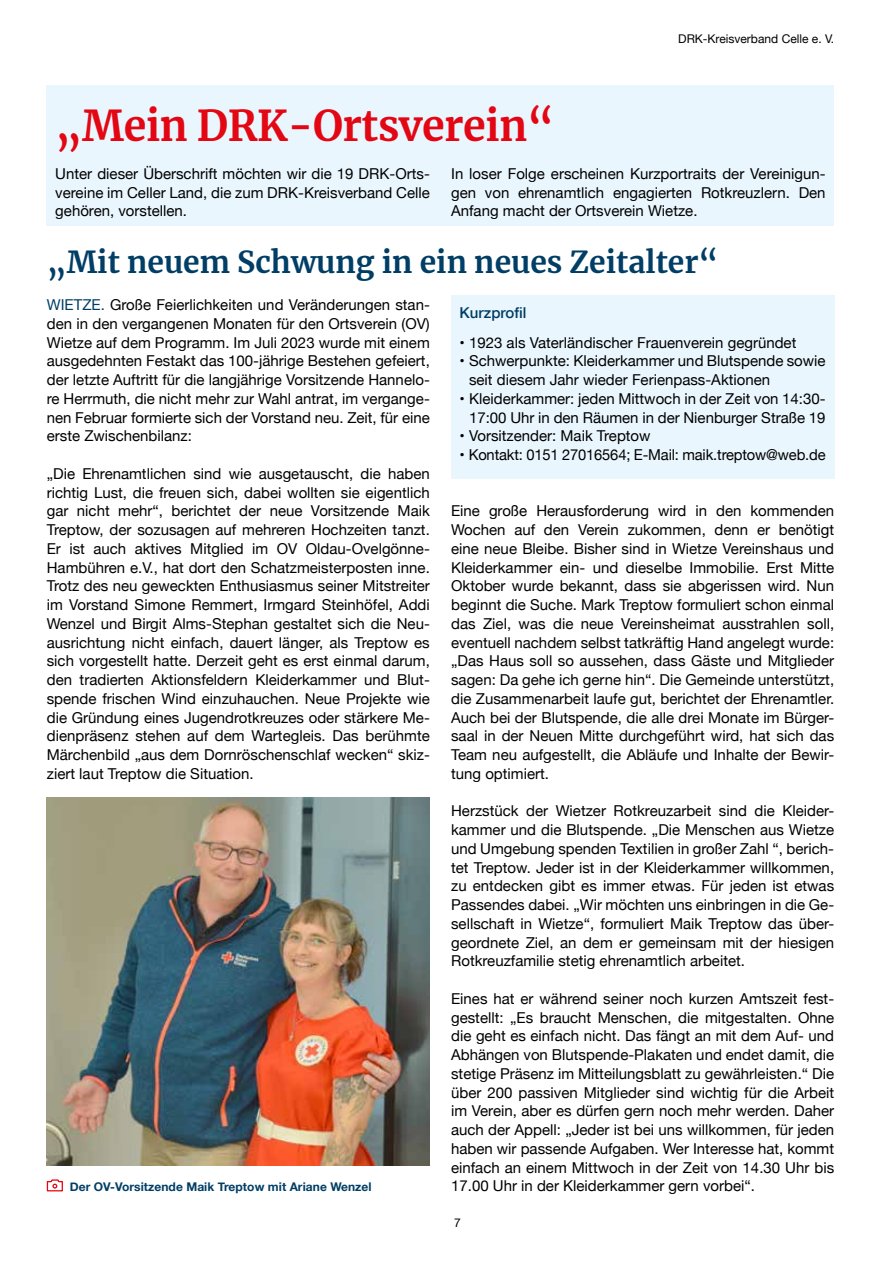
<style>
.page{position:relative;width:881px;height:1263px;background:#fff}
.page>*{position:absolute;margin:0;border:0;box-sizing:border-box;transform-origin:0 0}
.t1{font:700 42px "Merriweather";letter-spacing:-.01em;color:#e30613}
.t2{font:700 30px "Merriweather";color:#003e66}
.t3{font:15px/18.8px "Helvetica Neue";color:#000;text-align:justify}
.t4{font:500 15px "Helvetica Neue";color:#003e66}
.t5{font:700 12px "Helvetica Neue";letter-spacing:.005em;color:#003e66}
.t6{font:12px "Helvetica Neue";color:#000}
.s1{color:#003e66}
</style>
<div class="page">
<div style="left:47px;top:85px;width:786px;height:141px;background:#eaf6fe"></div>
<img style="left:47px;top:798px;width:382px;height:368px">
<svg style="left:46px;top:1179px;width:17px;height:13px"></svg>
<div style="left:451px;top:296px;width:382px;height:183px;background:#eaf6fe"></div>
<p class="t6" style="left:678px;top:30px;width:157px">DRK-Kreisverband Celle e. V.</p>
<h1 class="t1" style="left:55px;top:97px;width:500px">„Mein DRK-Ortsverein“</h1>
<p class="t3" style="left:55px;top:165px;width:376px">Unter dieser Überschrift möchten wir die 19 DRK-Orts&shy;vereine im Celler Land, die zum DRK-Kreisverband Celle gehören, vorstellen.</p>
<p class="t3" style="left:451px;top:165px;width:376px">In loser Folge erscheinen Kurzportraits der Vereinigun&shy;gen von ehrenamtlich engagierten Rotkreuzlern. Den Anfang macht der Ortsverein Wietze.</p>
<h2 class="t2" style="left:47px;top:241px;width:673px">„Mit neuem Schwung in ein neues Zeitalter“</h2>
<p class="t3" style="left:47px;top:296px;width:384px"><span class="s1">WIETZE.</span> Große Feierlichkeiten und Veränderungen stan&shy;den in den vergangenen Monaten für den Ortsverein (OV)<br>Wietze auf dem Programm. Im Juli 2023 wurde mit einem ausgedehnten Festakt das 100-jährige Bestehen gefeiert, der letzte Auftritt für die langjährige Vorsitzende Hannelo&shy;re Herrmuth, die nicht mehr zur Wahl antrat, im vergange&shy;nen Februar formierte sich der Vorstand neu. Zeit, für eine erste Zwischenbilanz:</p>
<p class="t3" style="left:47px;top:465px;width:384px">„Die Ehrenamtlichen sind wie ausgetauscht, die haben richtig Lust, die freuen sich, dabei wollten sie eigentlich gar nicht mehr“, berichtet der neue Vorsitzende Maik Treptow, der sozusagen auf mehreren Hochzeiten tanzt.<br>Er ist auch aktives Mitglied im OV Oldau-Ovelgönne-Hambühren e.V., hat dort den Schatzmeisterposten inne.<br>Trotz des neu geweckten Enthusiasmus seiner Mitstreiter im Vorstand Simone Remmert, Irmgard Steinhöfel, Addi Wenzel und Birgit Alms-Stephan gestaltet sich die Neu&shy;ausrichtung nicht einfach, dauert länger, als Treptow es sich vorgestellt hatte. Derzeit geht es erst einmal darum, den tradierten Aktionsfeldern Kleiderkammer und Blut&shy;spende frischen Wind einzuhauchen. Neue Projekte wie die Gründung eines Jugendrotkreuzes oder stärkere Me&shy;dienpräsenz stehen auf dem Wartegleis. Das berühmte Märchenbild „aus dem Dornröschenschlaf wecken“ skiz&shy;ziert laut Treptow die Situation.</p>
<p class="t5" style="left:70px;top:1178px;width:303px">Der OV-Vorsitzende Maik Treptow mit Ariane Wenzel</p>
<p class="t4" style="left:459px;top:304px;width:68px">Kurzprofil</p>
<p class="t3" style="left:459px;top:334px;width:338px">• 1923 als Vaterländischer Frauenverein gegründet</p>
<p class="t3" style="left:469px;top:352px;width:358px;text-indent:-9px">• Schwerpunkte: Kleiderkammer und Blutspende sowie seit diesem Jahr wieder Ferienpass-Aktionen</p>
<p class="t3" style="left:459px;top:390px;width:367px;text-align:right">• Kleiderkammer: jeden Mittwoch in der Zeit von 14:30-<br>17:00 Uhr in den Räumen in der Nienburger Straße 19</p>
<p class="t3" style="left:459px;top:427px;width:192px">• Vorsitzender: Maik Treptow</p>
<p class="t3" style="left:459px;top:446px;width:367px">• Kontakt: 0151 27016564; E-Mail: maik.treptow@web.de</p>
<p class="t3" style="left:451px;top:502px;width:384px">Eine große Herausforderung wird in den kommenden Wochen auf den Verein zukommen, denn er benötigt eine neue Bleibe. Bisher sind in Wietze Vereinshaus und Kleiderkammer ein- und dieselbe Immobilie. Erst Mitte Oktober wurde bekannt, dass sie abgerissen wird. Nun beginnt die Suche. Mark Treptow formuliert schon einmal das Ziel, was die neue Vereinsheimat ausstrahlen soll, eventuell nachdem selbst tatkräftig Hand angelegt wurde: „Das Haus soll so aussehen, dass Gäste und Mitglieder sagen: Da gehe ich gerne hin“. Die Gemeinde unterstützt, die Zusammenarbeit laufe gut, berichtet der Ehrenamtler.<br>Auch bei der Blutspende, die alle drei Monate im Bürger&shy;saal in der Neuen Mitte durchgeführt wird, hat sich das Team neu aufgestellt, die Abläufe und Inhalte der Bewir&shy;tung optimiert.</p>
<p class="t3" style="left:451px;top:802px;width:384px">Herzstück der Wietzer Rotkreuzarbeit sind die Kleider&shy;kammer und die Blutspende. „Die Menschen aus Wietze und Umgebung spenden Textilien in großer Zahl “, berich&shy;tet Treptow. Jeder ist in der Kleiderkammer willkommen, zu entdecken gibt es immer etwas. Für jeden ist etwas Passendes dabei. „Wir möchten uns einbringen in die Ge&shy;sellschaft in Wietze“, formuliert Maik Treptow das über&shy;geordnete Ziel, an dem er gemeinsam mit der hiesigen Rotkreuzfamilie stetig ehrenamtlich arbeitet.</p>
<p class="t3" style="left:451px;top:990px;width:384px">Eines hat er während seiner noch kurzen Amtszeit fest&shy;gestellt: „Es braucht Menschen, die mitgestalten. Ohne die geht es einfach nicht. Das fängt an mit dem Auf- und Abhängen von Blutspende-Plakaten und endet damit, die stetige Präsenz im Mitteilungsblatt zu gewährleisten.“ Die über 200 passiven Mitglieder sind wichtig für die Arbeit im Verein, aber es dürfen gern noch mehr werden. Daher auch der Appell: „Jeder ist bei uns willkommen, für jeden haben wir passende Aufgaben. Wer Interesse hat, kommt einfach an einem Mittwoch in der Zeit von 14.30 Uhr bis 17.00 Uhr in der Kleiderkammer gern vorbei“.</p>
<p class="t6" style="left:454px;top:1214px;width:8px">7</p>
</div>
